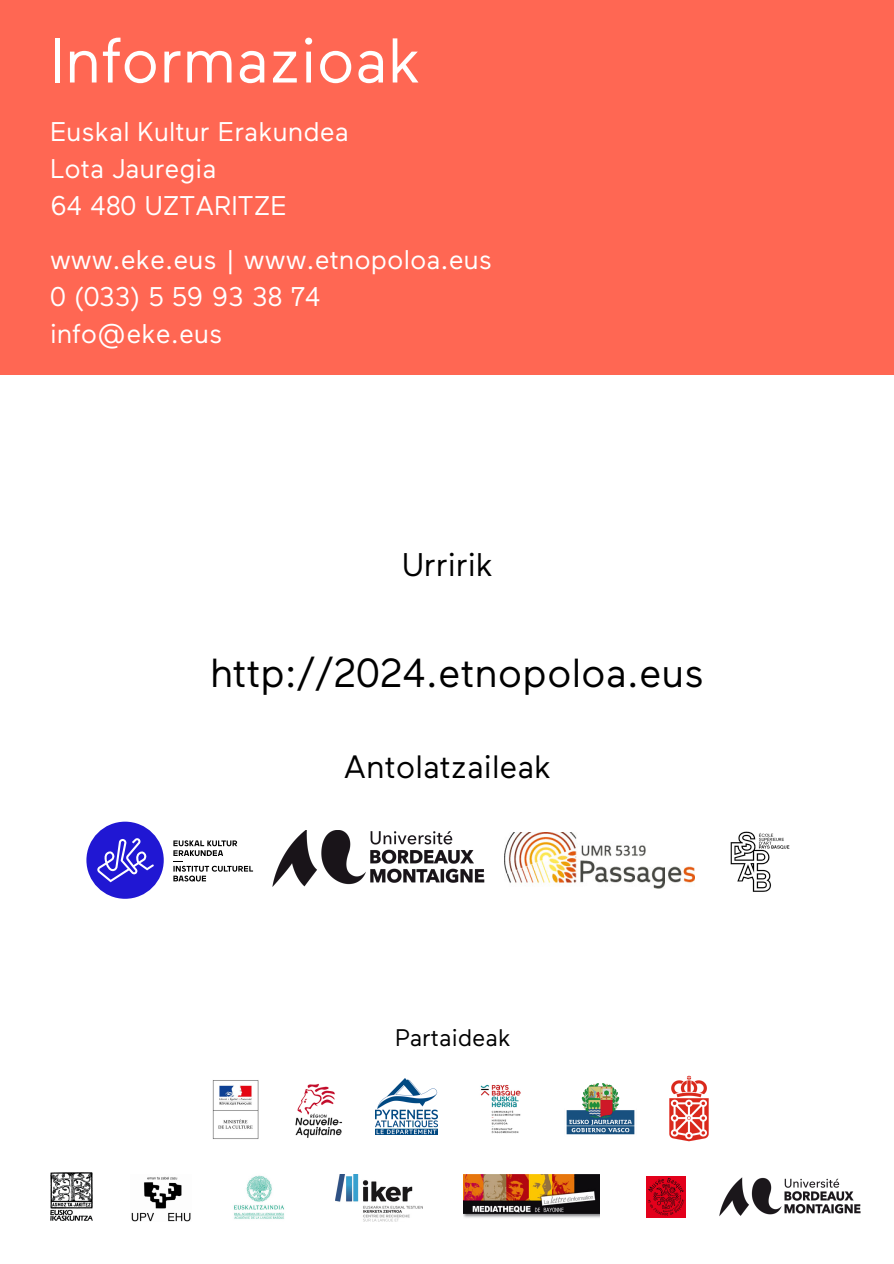
<style>
.page{position:relative;width:894px;height:1264px;background:#fff}
.page>*{position:absolute;margin:0;border:0;box-sizing:border-box;transform-origin:0 0}
.t1{font:63px "Maax";color:#fff}
.t2{font:40.5px "Maax";color:#000}
.t3{font:32.7px "Maax";color:#000}
.t4{font:32.25px "Maax";color:#000}
.t5{font:27px/37.2px "Maax";color:#fff}
.t6{font:24px "Maax";color:#000}
</style>
<div class="page">
<div style="left:0;top:0;width:893px;height:374px;background:#ff6753"></div>
<img style="left:375px;top:1078px;width:62px;height:56px">
<img style="left:50px;top:1172px;width:43px;height:48px">
<img style="left:131px;top:1176px;width:60px;height:45px">
<img style="left:234px;top:1175px;width:50px;height:44px">
<img style="left:463px;top:1174px;width:136px;height:44px">
<img style="left:335px;top:1174px;width:87px;height:46px">
<img style="left:212px;top:1080px;width:46px;height:59px">
<img style="left:566px;top:1083px;width:69px;height:52px">
<img style="left:295px;top:1083px;width:48px;height:55px">
<img style="left:480px;top:1084px;width:41px;height:50px">
<img style="left:272px;top:831px;width:213px;height:56px">
<div style="left:86px;top:821px;width:78px;height:77px;background:#2017d3;border-radius:50%"></div>
<svg style="left:97px;top:838px;width:57px;height:44px"></svg>
<svg style="left:173px;top:840px;width:80px;height:41px"></svg>
<img style="left:730px;top:831px;width:60px;height:61px">
<img style="left:504px;top:832px;width:190px;height:56px">
<img style="left:646px;top:1176px;width:39px;height:41px">
<img style="left:669px;top:1075px;width:40px;height:66px">
<img style="left:719px;top:1177px;width:142px;height:40px">
<p class="t1" style="left:50px;top:23px;width:373px">Informazioak</p>
<p class="t5" style="left:50px;top:112px;width:300px">Euskal Kultur Erakundea<br>Lota Jauregia<br>64 480 UZTARITZE</p>
<p class="t5" style="left:50px;top:241px;width:443px">www.eke.eus | www.etnopoloa.eus<br>0 (033) 5 59 93 38 74 info@eke.eus</p>
<p class="t3" style="left:402px;top:545px;width:93px">Urririk</p>
<p class="t2" style="left:210px;top:648px;width:495px">http://2024.etnopoloa.eus</p>
<p class="t4" style="left:344px;top:747px;width:209px">Antolatzaileak</p>
<p class="t6" style="left:395px;top:1023px;width:117px">Partaideak</p>
</div>
